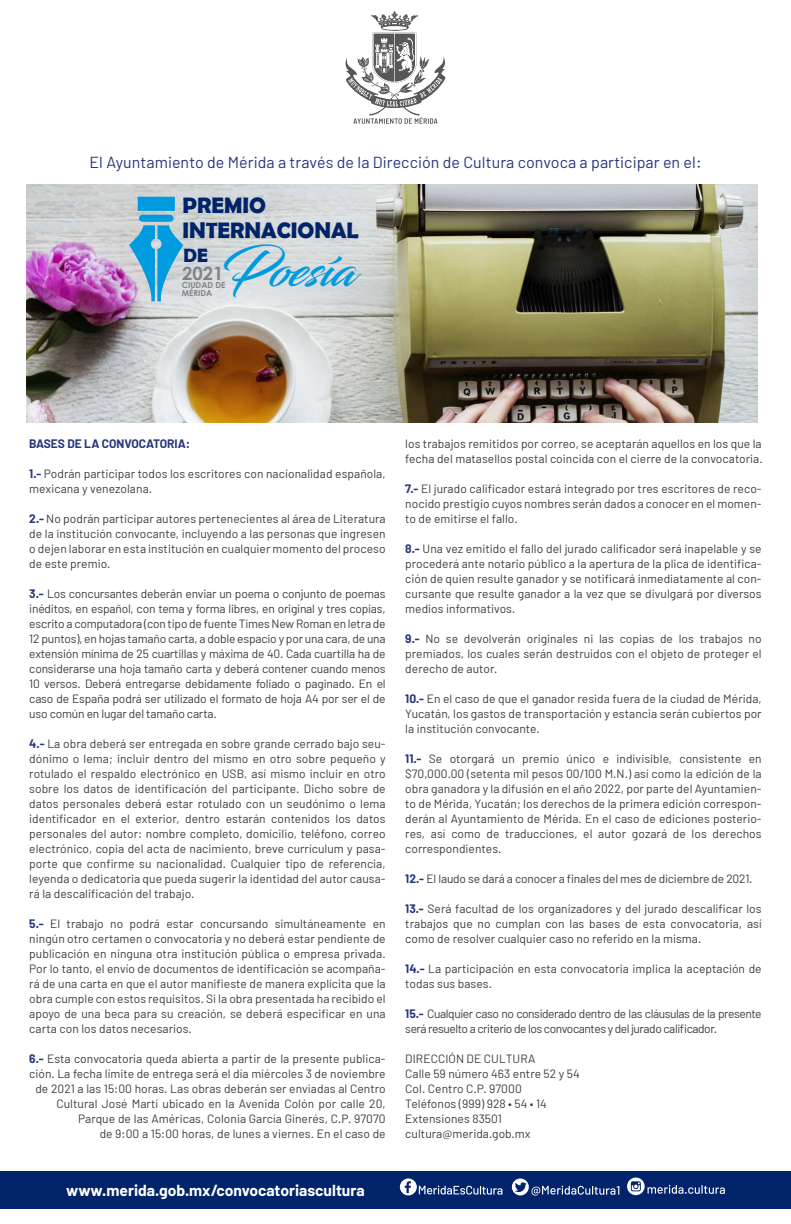
<style>
.page{position:relative;width:791px;height:1224px;background:#fff}
.page>*{position:absolute;margin:0;border:0;box-sizing:border-box;transform-origin:0 0}
.t1{font:49.6px "Blacksword";color:#009bdf}
.t2{font:700 22.4px/25.5px "Berlin Sans FB Demi";color:#002369}
.t3{font:700 19.3px "Berlin Sans FB Demi";color:#002369}
.t4{font:700 18.4px "Century Gothic";color:#838383}
.t5{font:16px "Barlow";letter-spacing:.005em;color:#28357f}
.t6{font:700 15.6px "Barlow";color:#fff}
.t7{font:12px/15px "Barlow";letter-spacing:.005em;color:#3c3c3b;text-align:justify}
.t8{font:12px/15px "Barlow";letter-spacing:-.035em;color:#3c3c3b}
.t9{font:12px "Barlow";letter-spacing:-.015em;color:#3c3c3b}
.t10{font:700 12px "Barlow";color:#28357f}
.t11{font:700 8.2px "Century Gothic";color:#838383}
.s1{font-weight:700;color:#28357f}
</style>
<div class="page">
<div style="left:0;top:1171px;width:791px;height:38px;background:#002369"></div>
<svg style="left:346px;top:11px;width:100px;height:113px"></svg>
<svg style="left:400px;top:1178px;width:102px;height:17px"></svg>
<svg style="left:512px;top:1178px;width:107px;height:18px"></svg>
<svg style="left:627px;top:1178px;width:98px;height:17px"></svg>
<img style="left:26px;top:185px;width:732px;height:237px">
<div style="left:138px;top:197px;width:37px;height:14px;background:#009bdf"></div>
<svg style="left:129px;top:225px;width:54px;height:76px;background:#6fb7da"></svg>
<div style="left:139px;top:215px;width:34px;height:7px;background:#009bdf;border-radius:4px"></div>
<h3 class="t5" style="left:90px;top:152px;width:613px">El Ayuntamiento de Mérida a través de la Dirección de Cultura convoca a participar en el:</h3>
<h2 class="t2" style="left:182px;top:192px;width:178px">PREMIO<br>INTERNACIONAL</h2>
<h1 class="t1" style="left:221px;top:240px;width:136px">Poesía</h1>
<h3 class="t3" style="left:183px;top:244px;width:26px">DE</h3>
<h3 class="t4" style="left:182px;top:259px;width:43px">2021</h3>
<p class="t11" style="left:182px;top:279px;width:45px">CIUDAD DE</p>
<p class="t11" style="left:182px;top:287px;width:32px">MÉRIDA</p>
<p class="t10" style="left:29px;top:436px;width:162px">BASES DE LA CONVOCATORIA:</p>
<p class="t7" style="left:29px;top:466px;width:358px"><span class="s1">1.-</span> Podrán participar todos los escritores con nacionalidad española, mexicana y venezolana.</p>
<p class="t7" style="left:29px;top:511px;width:358px"><span class="s1">2.-</span> No podrán participar autores pertenecientes al área de Literatura de la institución convocante, incluyendo a las personas que ingresen o dejen laborar en esta institución en cualquier momento del proceso de este premio.</p>
<p class="t7" style="left:29px;top:586px;width:358px"><span class="s1">3.-</span> Los concursantes deberán enviar un poema o conjunto de poemas inéditos, en español, con tema y forma libres, en original y tres copias, escrito a computadora (con tipo de fuente Times New Roman en letra de 12 puntos), en hojas tamaño carta, a doble espacio y por una cara, de una extensión mínima de 25 cuartillas y máxima de 40. Cada cuartilla ha de considerarse una hoja tamaño carta y deberá contener cuando menos 10 versos. Deberá entregarse debidamente foliado o paginado. En el caso de España podrá ser utilizado el formato de hoja A4 por ser el de uso común en lugar del tamaño carta.</p>
<p class="t7" style="left:29px;top:736px;width:358px"><span class="s1">4.-</span> La obra deberá ser entregada en sobre grande cerrado bajo seu&shy;dónimo o lema; incluir dentro del mismo en otro sobre pequeño y rotulado el respaldo electrónico en USB, así mismo incluir en otro sobre los datos de identificación del participante. Dicho sobre de datos personales deberá estar rotulado con un seudónimo o lema identificador en el exterior, dentro estarán contenidos los datos personales del autor: nombre completo, domicilio, teléfono, correo electrónico, copia del acta de nacimiento, breve currículum y pasa&shy;porte que confirme su nacionalidad. Cualquier tipo de referencia, leyenda o dedicatoria que pueda sugerir la identidad del autor causa&shy;rá la descalificación del trabajo.</p>
<p class="t7" style="left:29px;top:916px;width:358px"><span class="s1">5.-</span> El trabajo no podrá estar concursando simultáneamente en ningún otro certamen o convocatoria y no deberá estar pendiente de publicación en ninguna otra institución pública o empresa privada.<br>Por lo tanto, el envío de documentos de identificación se acompaña&shy;rá de una carta en que el autor manifieste de manera explícita que la obra cumple con estos requisitos. Si la obra presentada ha recibido el apoyo de una beca para su creación, se deberá especificar en una carta con los datos necesarios.</p>
<p class="t7" style="left:29px;top:1051px;width:358px;text-align:right"><span class="s1">6.-</span> Esta convocatoria queda abierta a partir de la presente publica&shy;ción. La fecha límite de entrega será el día miércoles 3 de noviembre de 2021 a las 15:00 horas. Las obras deberán ser enviadas al Centro Cultural José Martí ubicado en la Avenida Colón por calle 20, Parque de las Américas, Colonia García Ginerés, C.P. 97070<br>de 9:00 a 15:00 horas, de lunes a viernes. En el caso de</p>
<p class="t6" style="left:66px;top:1180px;width:300px">www.merida.gob.mx/convocatoriascultura</p>
<p class="t7" style="left:405px;top:436px;width:359px">los trabajos remitidos por correo, se aceptarán aquellos en los que la fecha del matasellos postal coincida con el cierre de la convocatoria.</p>
<p class="t7" style="left:405px;top:481px;width:358px"><span class="s1">7.-</span> El jurado calificador estará integrado por tres escritores de reco&shy;nocido prestigio cuyos nombres serán dados a conocer en el momen&shy;to de emitirse el fallo.</p>
<p class="t7" style="left:405px;top:541px;width:358px"><span class="s1">8.-</span> Una vez emitido el fallo del jurado calificador será inapelable y se procederá ante notario público a la apertura de la plica de identifica&shy;ción de quien resulte ganador y se notificará inmediatamente al con&shy;cursante que resulte ganador a la vez que se divulgará por diversos medios informativos.</p>
<p class="t7" style="left:405px;top:631px;width:358px"><span class="s1">9.-</span> No se devolverán originales ni las copias de los trabajos no premiados, los cuales serán destruidos con el objeto de proteger el derecho de autor.</p>
<p class="t7" style="left:405px;top:691px;width:358px"><span class="s1">10.-</span> En el caso de que el ganador resida fuera de la ciudad de Mérida, Yucatán, los gastos de transportación y estancia serán cubiertos por la institución convocante.</p>
<p class="t7" style="left:405px;top:751px;width:358px"><span class="s1">11.-</span> Se otorgará un premio único e indivisible, consistente en $70,000.00 (setenta mil pesos 00/100 M.N.) así como la edición de la obra ganadora y la difusión en el año 2022, por parte del Ayuntamien&shy;to de Mérida, Yucatán; los derechos de la primera edición correspon&shy;derán al Ayuntamiento de Mérida. En el caso de ediciones posterio&shy;res, así como de traducciones, el autor gozará de los derechos correspondientes.</p>
<p class="t9" style="left:405px;top:871px;width:349px"><span class="s1">12.-</span> El laudo se dará a conocer a finales del mes de diciembre de 2021.</p>
<p class="t7" style="left:405px;top:901px;width:358px"><span class="s1">13.-</span> Será facultad de los organizadores y del jurado descalificar los trabajos que no cumplan con las bases de esta convocatoria, así como de resolver cualquier caso no referido en la misma.</p>
<p class="t7" style="left:405px;top:961px;width:358px"><span class="s1">14.-</span> La participación en esta convocatoria implica la aceptación de todas sus bases.</p>
<p class="t8" style="left:405px;top:1006px;width:358px"><span class="s1">15.-</span> Cualquier caso no considerado dentro de las cláusulas de la presente será resuelto a criterio de los convocantes y del jurado calificador.</p>
<p class="t7" style="left:405px;top:1051px;width:176px;text-align:left">DIRECCIÓN DE CULTURA<br>Calle 59 número 463 entre 52 y 54<br>Col. Centro C.P. 97000<br>Teléfonos (999) 928 • 54 • 14<br>Extensiones 83501 cultura@merida.gob.mx</p>
</div>
